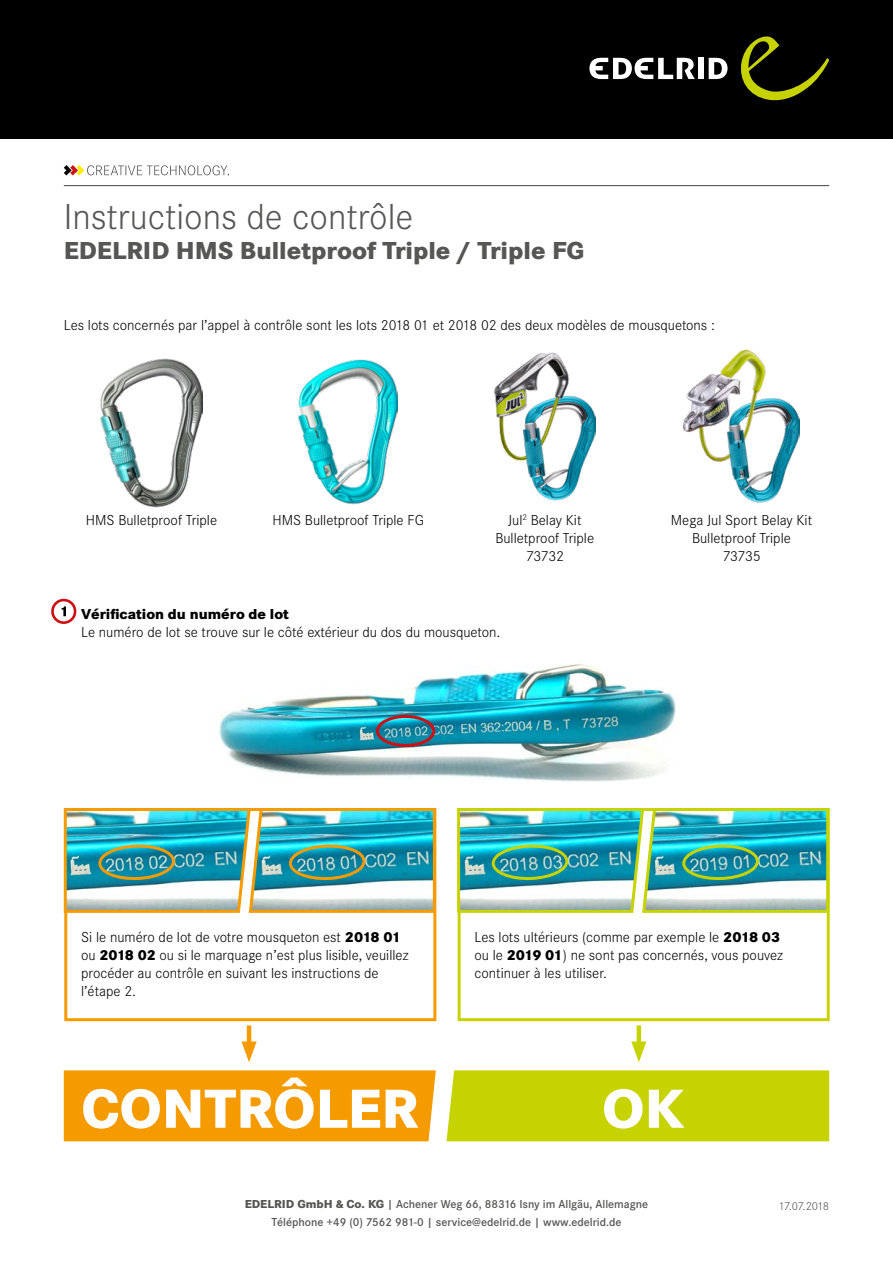
<style>
.page{position:relative;width:893px;height:1263px;background:#fff}
.page>*{position:absolute;margin:0;border:0;box-sizing:border-box;transform-origin:0 0}
.t1{font:800 57px "Corporate S";color:#fff}
.t2{font:300 37.5px "Corporate S";color:#565655}
.t3{font:800 25.5px "Corporate S";color:#565655}
.t4{font:300 15px/18px "Corporate S";color:#000}
.t5{font:300 15px/18px "Corporate STCE";color:#000;text-align:center}
.t6{font:800 15px "Corporate S";color:#000}
.t7{font:600 12px/18px "Corporate S";color:#565655;text-align:center}
.t8{font:300 12px "Corporate S";letter-spacing:-.06em;color:#565655}
.s1{font-weight:800}
</style>
<div class="page">
<img style="left:219px;top:664px;width:457px;height:118px">
<div style="left:64px;top:808px;width:372px;height:213px;border:3px solid #f59b00"></div>
<div style="left:458px;top:808px;width:372px;height:213px;border:3px solid #c7d300"></div>
<div style="left:0;top:0;width:893px;height:138px;background:#000"></div>
<svg style="left:741px;top:36px;width:88px;height:65px"></svg>
<div style="left:698px;top:58px;width:6px;height:21px;background:#fff"></div>
<svg style="left:709px;top:58px;width:18px;height:21px"></svg>
<svg style="left:589px;top:57px;width:106px;height:22px"></svg>
<svg style="left:64px;top:165px;width:165px;height:10px"></svg>
<hr style="left:64px;top:185px;width:765px;height:1px;background:#565655">
<div style="left:376px;top:715px;width:59px;height:32px;border:3px solid #cd1013;border-radius:50%"></div>
<img style="left:63px;top:808px;width:374px;height:107px">
<img style="left:457px;top:808px;width:373px;height:107px">
<hr style="left:247px;top:1025px;width:4px;height:25px;background:#f59b00">
<svg style="left:241px;top:1041px;width:16px;height:21px"></svg>
<hr style="left:637px;top:1025px;width:4px;height:25px;background:#c7d300">
<svg style="left:631px;top:1041px;width:15px;height:21px"></svg>
<div style="left:51px;top:599px;width:25px;height:25px;border:3px solid #cd1013;border-radius:50%"></div>
<svg style="left:62px;top:606px;width:4px;height:10px"></svg>
<div style="left:63px;top:1070px;width:373px;height:72px;background:#f59b00"></div>
<div style="left:446px;top:1070px;width:384px;height:72px;background:#c7d300"></div>
<img style="left:101px;top:358px;width:101px;height:150px">
<img style="left:494px;top:352px;width:101px;height:149px">
<img style="left:299px;top:359px;width:99px;height:146px">
<img style="left:683px;top:349px;width:117px;height:154px">
<h2 class="t2" style="left:64px;top:196px;width:351px">Instructions de contrôle</h2>
<h3 class="t3" style="left:64px;top:236px;width:522px">EDELRID HMS Bulletproof Triple / Triple FG</h3>
<p class="t4" style="left:64px;top:316px;width:653px">Les lots concernés par l’appel à contrôle sont les lots 2018 01 et 2018 02 des deux modèles de mousquetons :</p>
<p class="t5" style="left:86px;top:511px;width:133px">HMS Bulletproof Triple</p>
<p class="t5" style="left:495px;top:511px;width:100px">Jul<sup>2</sup> Belay Kit<br>Bulletproof Triple<br>73732</p>
<p class="t5" style="left:272px;top:511px;width:153px">HMS Bulletproof Triple FG</p>
<p class="t5" style="left:671px;top:511px;width:143px">Mega Jul Sport Belay Kit<br>Bulletproof Triple<br>73735</p>
<p class="t6" style="left:81px;top:605px;width:209px">Vérification du numéro de lot</p>
<p class="t4" style="left:81px;top:623px;width:421px">Le numéro de lot se trouve sur le côté extérieur du dos du mousqueton.</p>
<p class="t4" style="left:81px;top:928px;width:329px">Si le numéro de lot de votre mousqueton est <span class="s1">2018 01 </span>ou <span class="s1">2018 02</span> ou si le marquage n’est plus lisible, veuillez procéder au contrôle en suivant les instructions de l’étape 2.</p>
<p class="t4" style="left:474px;top:928px;width:310px">Les lots ultérieurs (comme par exemple le <span class="s1">2018 03 </span>ou le <span class="s1">2019 01</span>) ne sont pas concernés, vous pouvez continuer à les utiliser.</p>
<h1 class="t1" style="left:81px;top:1075px;width:339px">CONTRÔLER</h1>
<h1 class="t1" style="left:602px;top:1075px;width:83px">OK</h1>
<p class="t7" style="left:245px;top:1195px;width:405px"><span class="s1">EDELRID GmbH &amp; Co. KG</span> | Achener Weg 66, 88316 Isny im Allgäu, Allemagne<br>Téléphone +49 (0) 7562 981-0 | service@edelrid.de | www.edelrid.de</p>
<p class="t8" style="left:779px;top:1200px;width:52px">17.07.2018</p>
</div>
